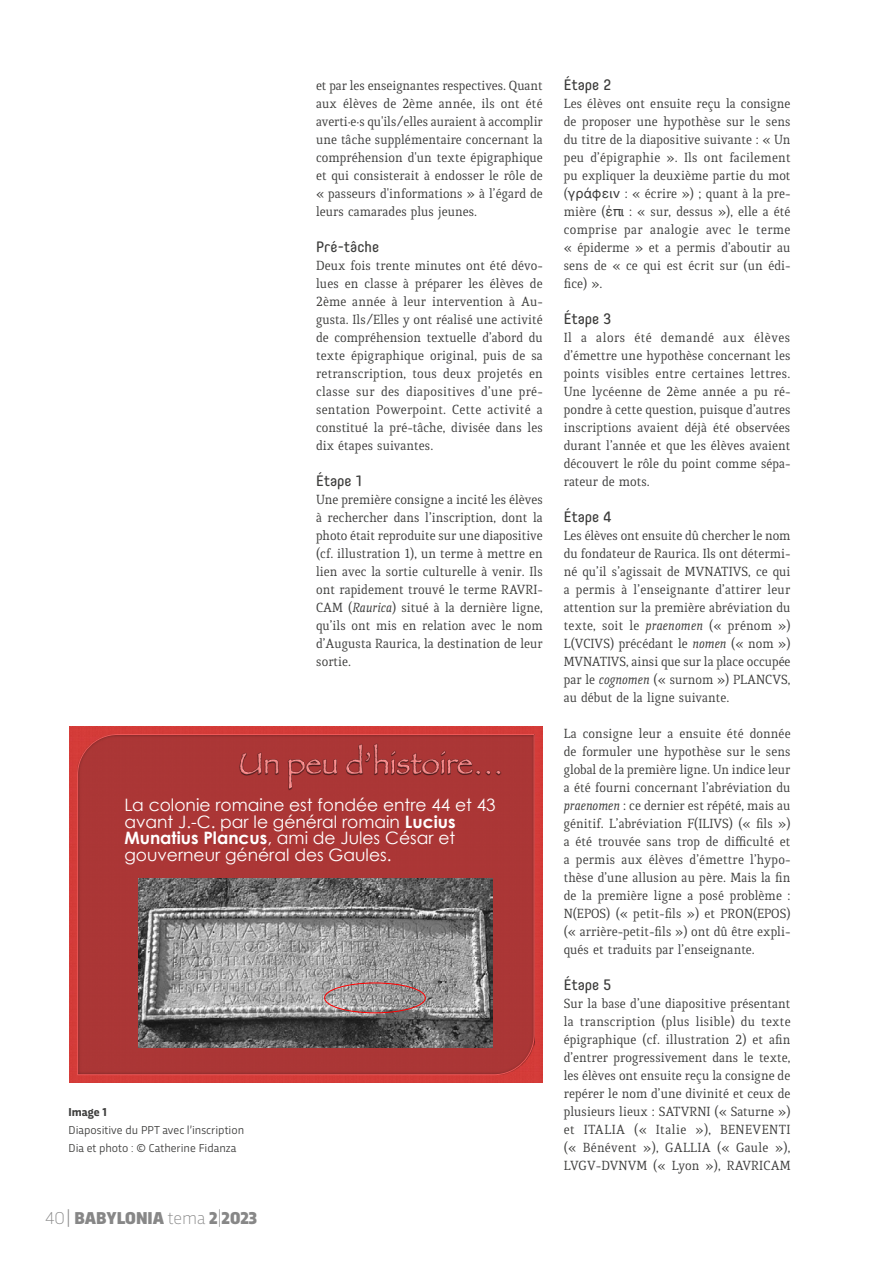
<style>
.page{position:relative;width:893px;height:1263px;background:#fff}
.page>*{position:absolute;margin:0;border:0;box-sizing:border-box;transform-origin:0 0}
.t1{font:900 18px "Trasandina";color:#878787}
.t2{font:17.1px/16.5px "Century Gothic";color:#fff}
.t3{font:15px "Core Mellow 45";color:#3c3c3b}
.t4{font:14.25px/18px "Quiroga Serif Pro";color:#3c3c3b;text-align:justify}
.t5{font:12px/18px "Trasandina";color:#3c3c3b}
.t6{font:700 12px "Trasandina";color:#3c3c3b}
.s1{font-style:italic}
.s2{font-weight:700}
.s3{font-weight:200}
.s4{font-weight:300}
.s5{font-family:"Helvetica";font-size:13.5px}
</style>
<div class="page">
<div style="left:69px;top:727px;width:474px;height:355px;background:#d43c39"></div>
<div style="left:77px;top:734px;width:458px;height:341px;background:#ab3636"></div>
<img style="left:238px;top:744px;width:264px;height:47px">
<img style="left:138px;top:878px;width:354px;height:169px">
<div style="left:324px;top:983px;width:102px;height:30px;border:1px solid #f00;border-radius:50%"></div>
<p class="t4" style="left:316px;top:77px;width:228px">et par les enseignantes respectives. Quant aux élèves de 2ème année, ils ont été averti·e·s qu'ils/elles auraient à accomplir une tâche supplémentaire concernant la compréhension d'un texte épigraphique et qui consisterait à endosser le rôle de « passeurs d'informations » à l’égard de leurs camarades plus jeunes.</p>
<p class="t3" style="left:316px;top:235px;width:65px">Pré-tâche</p>
<p class="t4" style="left:316px;top:257px;width:228px">Deux fois trente minutes ont été dévo&shy;lues en classe à préparer les élèves de 2ème année à leur intervention à Au&shy;gusta. Ils/Elles y ont réalisé une activité de compréhension textuelle d’abord du texte épigraphique original, puis de sa retranscription, tous deux projetés en classe sur des diapositives d’une pré&shy;sentation Powerpoint. Cette activité a constitué la pré-tâche, divisée dans les dix étapes suivantes.</p>
<p class="t3" style="left:316px;top:469px;width:49px">Étape 1</p>
<p class="t4" style="left:316px;top:491px;width:228px">Une première consigne a incité les élèves à rechercher dans l’inscription, dont la photo était reproduite sur une diapositive (cf. illustration 1), un terme à mettre en lien avec la sortie culturelle à venir. Ils ont rapidement trouvé le terme RAVRI-CAM (<span class="s1">Raurica</span>) situé à la dernière ligne, qu’ils ont mis en relation avec le nom d’Augusta Raurica, la destination de leur sortie.</p>
<p class="t2" style="left:124px;top:796px;width:373px">La colonie romaine est fondée entre 44 et 43 avant J.-C. par le général romain <span class="s2">Lucius Munatius Plancus</span>, ami de Jules César et gouverneur général des Gaules.</p>
<p class="t6" style="left:69px;top:1103px;width:40px">Image 1</p>
<p class="t5" style="left:69px;top:1120px;width:177px">Diapositive du PPT avec l’inscription<br>Dia et photo : © Catherine Fidanza</p>
<p class="t1" style="left:45px;top:1205px;width:213px"><span class="s3">40</span><span class="s4">|</span> BABYLONIA <span class="s3">tema</span> 2<span class="s3">|</span>2023</p>
<p class="t3" style="left:564px;top:73px;width:49px">Étape 2</p>
<p class="t4" style="left:564px;top:95px;width:228px">Les élèves ont ensuite reçu la consigne de proposer une hypothèse sur le sens du titre de la diapositive suivante : « Un peu d’épigraphie ». Ils ont facilement pu expliquer la deuxième partie du mot (<span class="s5">γράφειν</span> : « écrire ») ; quant à la pre&shy;mière (<span class="s5">ἐπι</span> : « sur, dessus »), elle a été comprise par analogie avec le terme « épiderme » et a permis d’aboutir au sens de « ce qui est écrit sur (un édi&shy;fice) ».</p>
<p class="t3" style="left:564px;top:307px;width:49px">Étape 3</p>
<p class="t4" style="left:564px;top:329px;width:228px">Il a alors été demandé aux élèves d’émettre une hypothèse concernant les points visibles entre certaines lettres.<br>Une lycéenne de 2ème année a pu ré&shy;pondre à cette question, puisque d’autres inscriptions avaient déjà été observées durant l’année et que les élèves avaient découvert le rôle du point comme sépa&shy;rateur de mots.</p>
<p class="t3" style="left:564px;top:505px;width:49px">Étape 4</p>
<p class="t4" style="left:564px;top:527px;width:228px">Les élèves ont ensuite dû chercher le nom du fondateur de Raurica. Ils ont détermi&shy;né qu’il s’agissait de MVNATIVS, ce qui a permis à l’enseignante d’attirer leur attention sur la première abréviation du texte, soit le <span class="s1">praenomen</span> (« prénom »)<br>L(VCIVS) précédant le <span class="s1">nomen</span> (« nom »)<br>MVNATIVS, ainsi que sur la place occupée par le <span class="s1">cognomen</span> (« surnom ») PLANCVS, au début de la ligne suivante.</p>
<p class="t4" style="left:564px;top:725px;width:228px">La consigne leur a ensuite été donnée de formuler une hypothèse sur le sens global de la première ligne. Un indice leur a été fourni concernant l’abréviation du <span class="s1">praenomen</span> : ce dernier est répété, mais au génitif. L’abréviation F(ILIVS) (« fils ») a été trouvée sans trop de difficulté et a permis aux élèves d’émettre l’hypo&shy;thèse d’une allusion au père. Mais la fin de la première ligne a posé problème :<br>N(EPOS) (« petit-fils ») et PRON(EPOS) (« arrière-petit-fils ») ont dû être expli&shy;qués et traduits par l’enseignante.</p>
<p class="t3" style="left:564px;top:973px;width:49px">Étape 5</p>
<p class="t4" style="left:564px;top:995px;width:228px">Sur la base d’une diapositive présentant la transcription (plus lisible) du texte épigraphique (cf. illustration 2) et afin d’entrer progressivement dans le texte, les élèves ont ensuite reçu la consigne de repérer le nom d’une divinité et ceux de plusieurs lieux : SATVRNI (« Saturne ») et ITALIA (« Italie »), BENEVENTI (« Bénévent »), GALLIA (« Gaule »), LVGV-DVNVM (« Lyon »), RAVRICAM</p>
</div>
